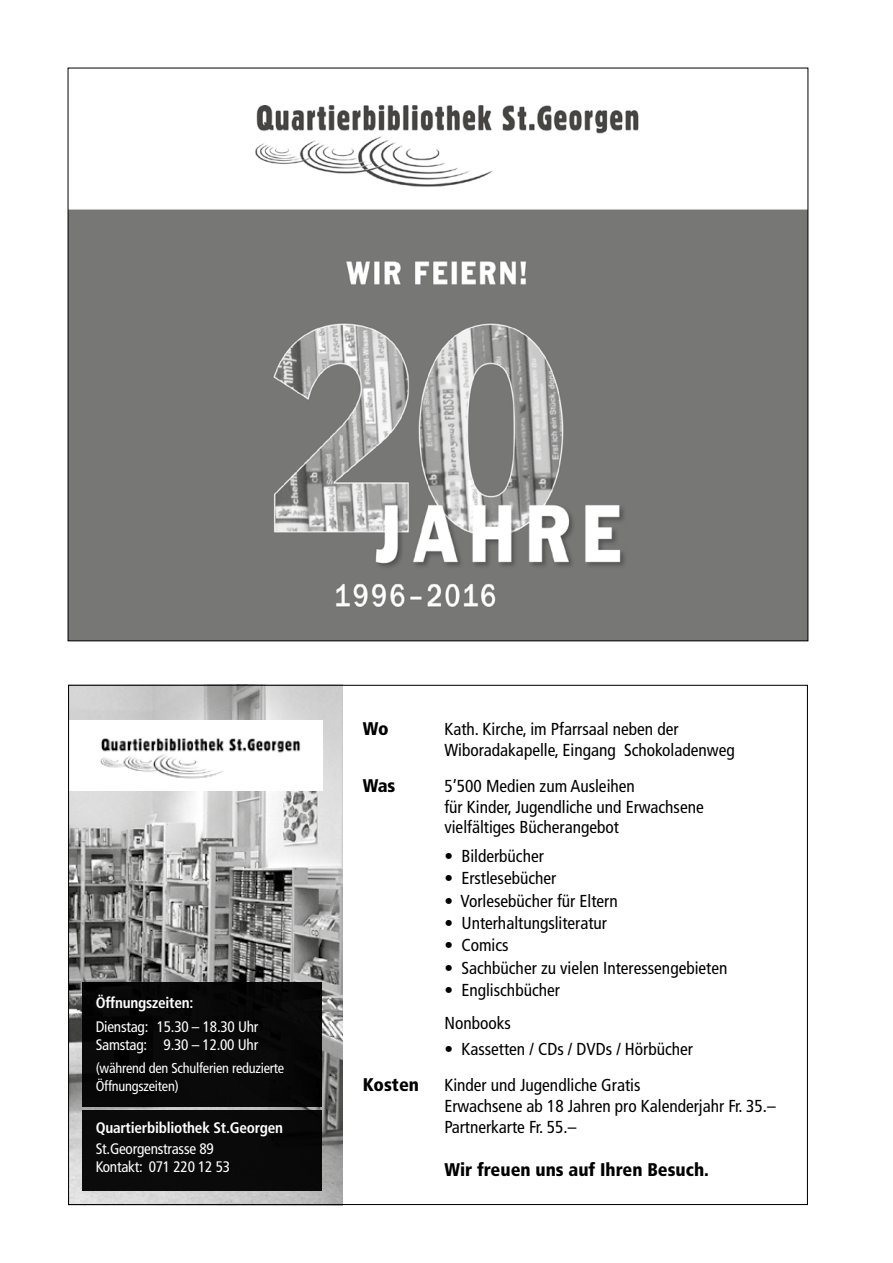
<style>
.page{position:relative;width:893px;height:1263px;background:#fff}
.page>*{position:absolute;margin:0;border:0;box-sizing:border-box;transform-origin:0 0}
.t1{font:900 condensed 18.3px "Frutiger LT";color:#000}
.t2{font:condensed 17.4px/20.9px "Frutiger LT";color:#000}
.t3{font:condensed 15.3px/18.3px "Frutiger LT";letter-spacing:-.015em;color:#fff}
.t4{font:700 condensed 15.3px "Frutiger LT";letter-spacing:-.015em;color:#fff}
.t5{font:condensed 14.25px/18.3px "Frutiger LT";letter-spacing:-.015em;color:#fff}
</style>
<div class="page">
<img style="left:70px;top:209px;width:736px;height:430px">
<img style="left:255px;top:106px;width:384px;height:81px">
<img style="left:70px;top:687px;width:272px;height:516px">
<div style="left:68px;top:720px;width:254px;height:70px;background:#fff"></div>
<div style="left:82px;top:1110px;width:240px;height:81px;background:#0a0a0a"></div>
<img style="left:100px;top:738px;width:201px;height:41px">
<div style="left:82px;top:982px;width:240px;height:124px;background:#080808"></div>
<p class="t4" style="left:96px;top:994px;width:99px">Öffnungszeiten:</p>
<p class="t3" style="left:96px;top:1017px;width:164px">Dienstag: 15.30 – 18.30 Uhr<br>Samstag: 9.30 – 12.00 Uhr</p>
<p class="t5" style="left:96px;top:1059px;width:190px">(während den Schulferien reduzierte<br>Öffnungszeiten)</p>
<p class="t4" style="left:96px;top:1118px;width:189px">Quartierbibliothek St.Georgen</p>
<p class="t3" style="left:96px;top:1139px;width:136px">St.Georgenstrasse 89<br>Kontakt: 071 220 12 53</p>
<p class="t1" style="left:363px;top:718px;width:27px">Wo</p>
<p class="t2" style="left:444px;top:719px;width:292px">Kath. Kirche, im Pfarrsaal neben der<br>Wiboradakapelle, Eingang Schokoladenweg</p>
<p class="t1" style="left:363px;top:774px;width:34px">Was</p>
<p class="t2" style="left:444px;top:775px;width:261px">5’500 Medien zum Ausleihen<br>für Kinder, Jugendliche und Erwachsene vielfältiges Bücherangebot</p>
<p class="t2" style="left:444px;top:845px;width:101px">• Bilderbücher</p>
<p class="t2" style="left:444px;top:868px;width:113px">• Erstlesebücher</p>
<p class="t2" style="left:444px;top:890px;width:175px">• Vorlesebücher für Eltern</p>
<p class="t2" style="left:444px;top:913px;width:164px">• Unterhaltungsliteratur</p>
<p class="t2" style="left:444px;top:935px;width:66px">• Comics</p>
<p class="t2" style="left:444px;top:957px;width:284px">• Sachbücher zu vielen Interessengebieten</p>
<p class="t2" style="left:444px;top:974px;width:117px;line-height:32.4px">• Englischbücher<br>Nonbooks</p>
<p class="t2" style="left:444px;top:1039px;width:250px">• Kassetten / CDs / DVDs / Hörbücher</p>
<p class="t1" style="left:363px;top:1074px;width:58px">Kosten</p>
<p class="t2" style="left:444px;top:1075px;width:333px">Kinder und Jugendliche Gratis<br>Erwachsene ab 18 Jahren pro Kalenderjahr Fr. 35.–<br>Partnerkarte Fr. 55.–</p>
<p class="t1" style="left:444px;top:1158px;width:266px">Wir freuen uns auf Ihren Besuch.</p>
</div>
